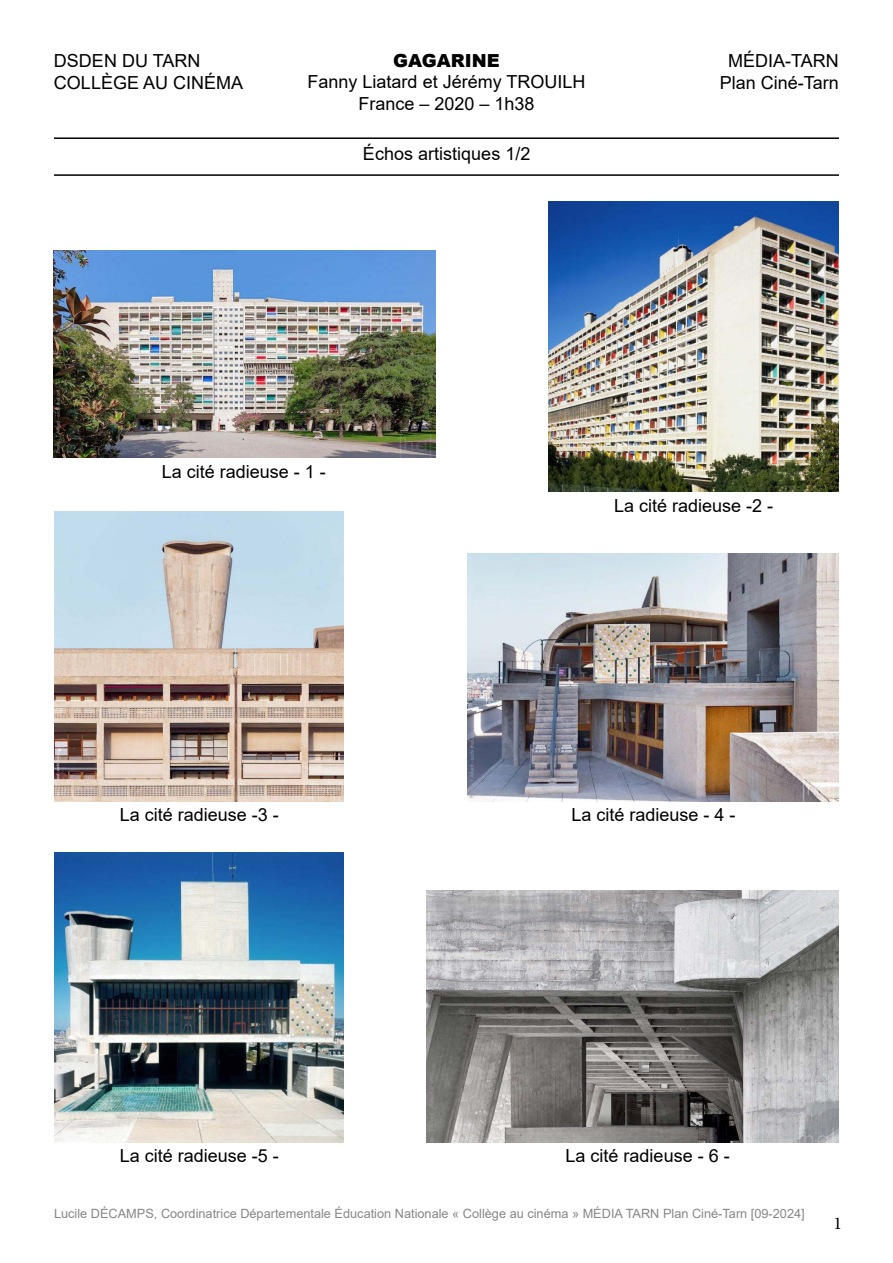
<style>
.page{position:relative;width:893px;height:1263px;background:#fff}
.page>*{position:absolute;margin:0;border:0;box-sizing:border-box;transform-origin:0 0}
.t1{font:18px/21.6px "Arial";color:#000;text-align:center}
.t2{font:900 18px "Arial";color:#000}
.t3{font:18px "Minion Pro";color:#000}
.t4{font:12.75px "Arial";color:#878787}
</style>
<div class="page">
<hr style="left:54px;top:137px;width:785px;height:2px;background:#000">
<hr style="left:54px;top:174px;width:785px;height:2px;background:#000">
<img style="left:53px;top:251px;width:382px;height:206px">
<img style="left:549px;top:202px;width:289px;height:290px">
<img style="left:54px;top:511px;width:290px;height:290px">
<img style="left:468px;top:554px;width:371px;height:247px">
<img style="left:54px;top:852px;width:290px;height:290px">
<img style="left:426px;top:890px;width:413px;height:252px">
<p class="t1" style="left:54px;top:50px;width:191px;text-align:left">DSDEN DU TARN<br>COLLÈGE AU CINÉMA</p>
<p class="t1" style="left:720px;top:50px;width:121px">MÉDIA-TARN<br>Plan Ciné-Tarn</p>
<p class="t2" style="left:393px;top:47px;width:108px">GAGARINE</p>
<p class="t1" style="left:308px;top:71px;width:279px">Fanny Liatard et Jérémy TROUILH<br>France – 2020 – 1h38</p>
<p class="t1" style="left:363px;top:143px;width:169px">Échos artistiques 1/2</p>
<p class="t1" style="left:162px;top:461px;width:166px">La cité radieuse - 1 -</p>
<p class="t1" style="left:614px;top:494px;width:161px">La cité radieuse -2 -</p>
<p class="t1" style="left:120px;top:803px;width:161px">La cité radieuse -3 -</p>
<p class="t1" style="left:571px;top:803px;width:166px">La cité radieuse - 4 -</p>
<p class="t1" style="left:120px;top:1144px;width:161px">La cité radieuse -5 -</p>
<p class="t1" style="left:566px;top:1144px;width:166px">La cité radieuse - 6 -</p>
<p class="t4" style="left:54px;top:1204px;width:752px">Lucile DÉCAMPS, Coordinatrice Départementale Éducation Nationale « Collège au cinéma » MÉDIA TARN Plan Ciné-Tarn [09-2024]</p>
<p class="t3" style="left:833px;top:1211px;width:10px">1</p>
</div>
